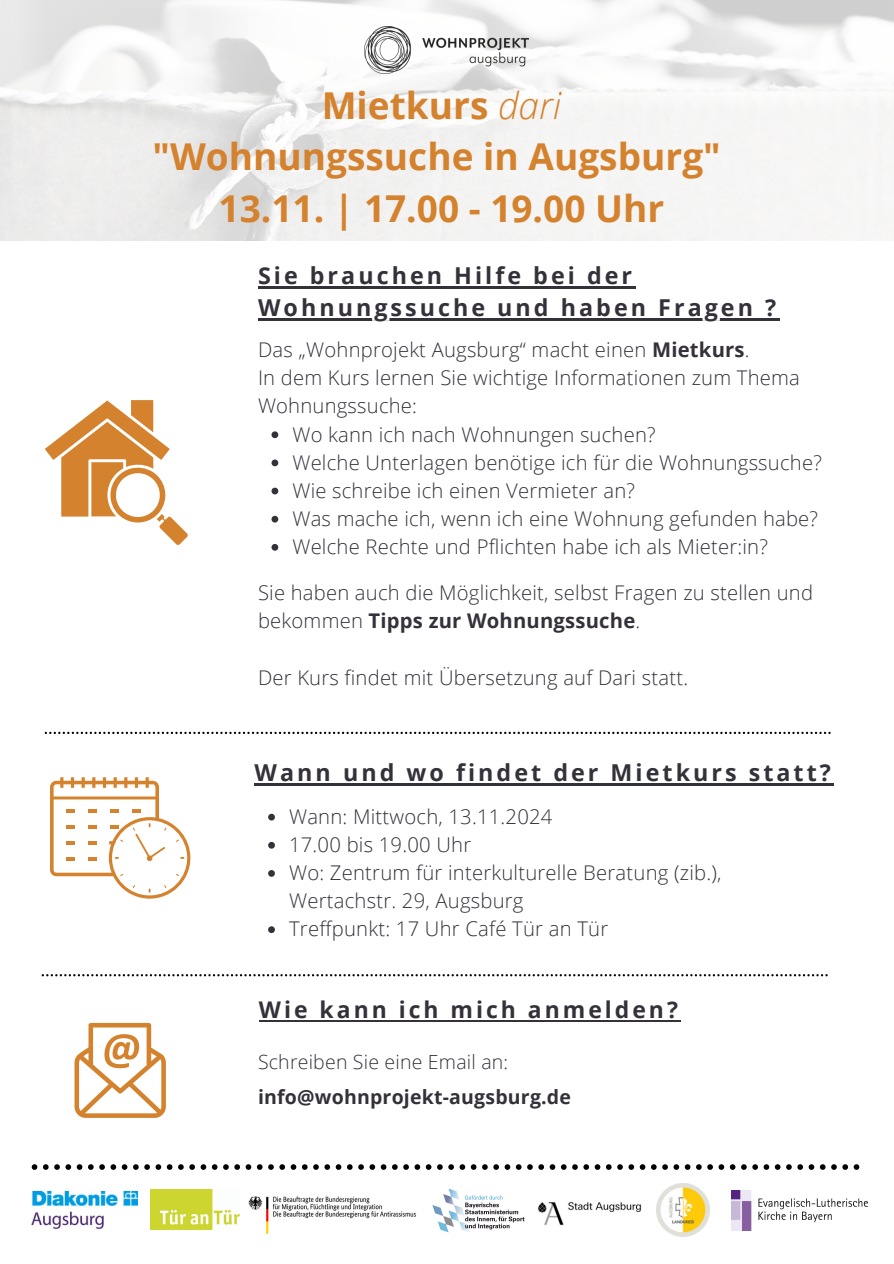
<style>
.page{position:relative;width:894px;height:1264px;background:#fff}
.page>*{position:absolute;margin:0;border:0;box-sizing:border-box;transform-origin:0 0}
.t1{font:700 37.05px/51.8px "Open Sans";color:#d4822d;text-align:center}
.t2{font:700 23.25px "Open Sans";letter-spacing:.13em;color:#34313a}
.t3{font:700 22.95px "Open Sans";letter-spacing:.13em;color:#34313a}
.t4{font:300 20.25px/28.2px "Open Sans";letter-spacing:.01em;color:#34313a}
.t5{font:700 19.5px "Open Sans";letter-spacing:.01em;color:#34313a}
.t6{font:300 19.5px "Open Sans";letter-spacing:.01em;color:#34313a}
.s1{font-weight:300;font-style:italic}
.s2{font-weight:700}
</style>
<div class="page">
<img style="left:0;top:1px;width:893px;height:239px">
<img style="left:364px;top:27px;width:164px;height:47px">
<svg style="left:45px;top:400px;width:143px;height:145px"></svg>
<svg style="left:74px;top:1022px;width:91px;height:95px"></svg>
<svg style="left:32px;top:1164px;width:827px;height:5px"></svg>
<svg style="left:50px;top:777px;width:140px;height:121px"></svg>
<svg style="left:268px;top:813px;width:7px;height:7px"></svg>
<svg style="left:268px;top:841px;width:7px;height:7px"></svg>
<svg style="left:268px;top:870px;width:7px;height:6px"></svg>
<svg style="left:268px;top:926px;width:7px;height:7px"></svg>
<svg style="left:45px;top:731px;width:785px;height:3px"></svg>
<svg style="left:42px;top:974px;width:785px;height:2px"></svg>
<hr style="left:258px;top:286px;width:377px;height:3px;background:#34313a">
<hr style="left:258px;top:318px;width:521px;height:2px;background:#34313a">
<svg style="left:271px;top:431px;width:7px;height:7px"></svg>
<svg style="left:271px;top:459px;width:7px;height:7px"></svg>
<svg style="left:271px;top:487px;width:7px;height:7px"></svg>
<svg style="left:271px;top:516px;width:7px;height:6px"></svg>
<svg style="left:271px;top:544px;width:7px;height:6px"></svg>
<hr style="left:254px;top:783px;width:579px;height:2px;background:#34313a">
<hr style="left:259px;top:1019px;width:421px;height:2px;background:#34313a">
<img style="left:32px;top:1191px;width:105px;height:38px">
<img style="left:248px;top:1196px;width:169px;height:38px">
<img style="left:656px;top:1183px;width:53px;height:53px">
<img style="left:432px;top:1188px;width:93px;height:45px">
<img style="left:538px;top:1202px;width:104px;height:24px">
<img style="left:731px;top:1190px;width:137px;height:40px">
<img style="left:151px;top:1189px;width:89px;height:40px">
<p class="t1" style="left:152px;top:78px;width:569px">Mietkurs <span class="s1">dari </span>"Wohnungssuche in Augsburg"<br>13.11. | 17.00 - 19.00 Uhr</p>
<p class="t2" style="left:258px;top:259px;width:375px">Sie brauchen Hilfe bei der</p>
<p class="t2" style="left:258px;top:291px;width:519px">Wohnungssuche und haben Fragen ?</p>
<p class="t4" style="left:258px;top:335px;width:493px">Das „Wohnprojekt Augsburg“ macht einen <span class="s2">Mietkurs</span>.</p>
<p class="t4" style="left:258px;top:363px;width:543px">In dem Kurs lernen Sie wichtige Informationen zum Thema<br>Wohnungssuche:</p>
<p class="t4" style="left:292px;top:419px;width:364px">Wo kann ich nach Wohnungen suchen?</p>
<p class="t4" style="left:292px;top:447px;width:530px">Welche Unterlagen benötige ich für die Wohnungssuche?</p>
<h2 class="t4" style="left:292px;top:476px;width:344px">Wie schreibe ich einen Vermieter an?</h2>
<p class="t4" style="left:292px;top:504px;width:527px">Was mache ich, wenn ich eine Wohnung gefunden habe?</p>
<p class="t4" style="left:292px;top:532px;width:477px">Welche Rechte und Pflichten habe ich als Mieter:in?</p>
<p class="t4" style="left:258px;top:578px;width:556px">Sie haben auch die Möglichkeit, selbst Fragen zu stellen und bekommen <span class="s2">Tipps zur Wohnungssuche</span>.</p>
<p class="t4" style="left:258px;top:662px;width:431px">Der Kurs findet mit Übersetzung auf Dari statt.</p>
<p class="t2" style="left:254px;top:756px;width:577px">Wann und wo findet der Mietkurs statt?</p>
<p class="t4" style="left:289px;top:802px;width:265px">Wann: Mittwoch, 13.11.2024</p>
<h1 class="t4" style="left:289px;top:830px;width:183px">17.00 bis 19.00 Uhr</h1>
<h2 class="t4" style="left:289px;top:858px;width:434px">Wo: Zentrum für interkulturelle Beratung (zib.),<br>Wertachstr. 29, Augsburg</h2>
<p class="t4" style="left:289px;top:914px;width:320px">Treffpunkt: 17 Uhr Café Tür an Tür</p>
<p class="t3" style="left:259px;top:993px;width:420px">Wie kann ich mich anmelden?</p>
<p class="t6" style="left:258px;top:1048px;width:251px">Schreiben Sie eine Email an:</p>
<p class="t5" style="left:258px;top:1083px;width:314px">info@wohnprojekt-augsburg.de</p>
</div>
